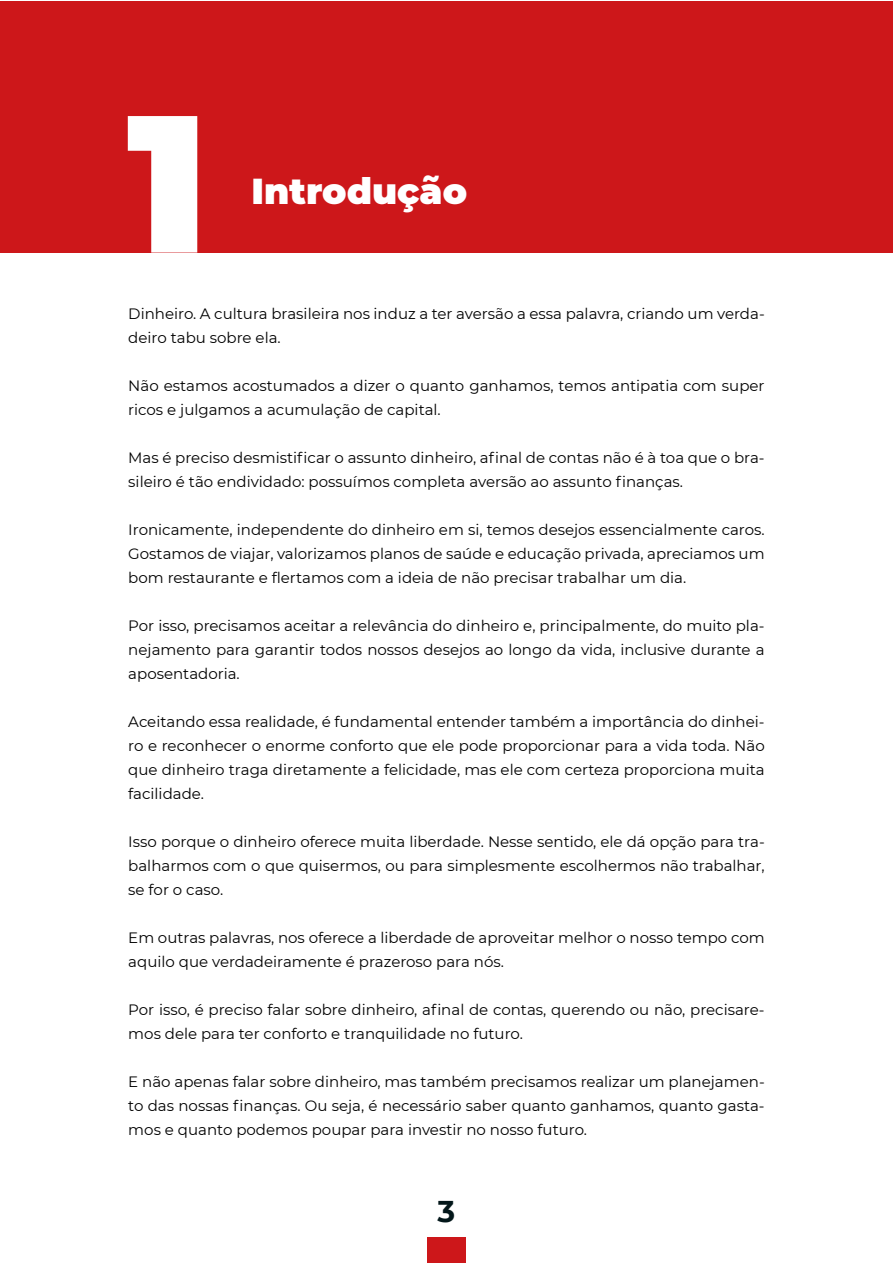
<style>
.page{position:relative;width:893px;height:1263px;background:#fff}
.page>*{position:absolute;margin:0;border:0;box-sizing:border-box;transform-origin:0 0}
.t1{font:900 195px "Montserrat";color:#fff}
.t2{font:900 36px "Montserrat";color:#fff}
.t3{font:700 30px "Montserrat";color:#03171a}
.t4{font:15px/24px "Montserrat";color:#000}
</style>
<div class="page">
<div style="left:427px;top:1237px;width:39px;height:26px;background:#cd171a"></div>
<div style="left:0;top:1px;width:893px;height:251px;background:#cd171a"></div>
<h1 class="t1" style="left:127px;top:37px;width:83px">1</h1>
<h2 class="t2" style="left:252px;top:164px;width:217px">Introdução</h2>
<p class="t4" style="left:128px;top:301px;width:638px">Dinheiro. A cultura brasileira nos induz a ter aversão a essa palavra, criando um verda&shy;deiro tabu sobre ela.</p>
<p class="t4" style="left:128px;top:373px;width:638px">Não estamos acostumados a dizer o quanto ganhamos, temos antipatia com super ricos e julgamos a acumulação de capital.</p>
<p class="t4" style="left:128px;top:445px;width:638px">Mas é preciso desmistificar o assunto dinheiro, afinal de contas não é à toa que o bra&shy;sileiro é tão endividado: possuímos completa aversão ao assunto finanças.</p>
<p class="t4" style="left:128px;top:517px;width:638px;text-align:justify">Ironicamente, independente do dinheiro em si, temos desejos essencialmente caros.<br>Gostamos de viajar, valorizamos planos de saúde e educação privada, apreciamos um bom restaurante e flertamos com a ideia de não precisar trabalhar um dia.</p>
<p class="t4" style="left:128px;top:613px;width:638px;text-align:justify">Por isso, precisamos aceitar a relevância do dinheiro e, principalmente, do muito pla&shy;nejamento para garantir todos nossos desejos ao longo da vida, inclusive durante a aposentadoria.</p>
<p class="t4" style="left:128px;top:709px;width:638px;text-align:justify">Aceitando essa realidade, é fundamental entender também a importância do dinhei&shy;ro e reconhecer o enorme conforto que ele pode proporcionar para a vida toda. Não que dinheiro traga diretamente a felicidade, mas ele com certeza proporciona muita facilidade.</p>
<p class="t4" style="left:128px;top:829px;width:638px;text-align:justify">Isso porque o dinheiro oferece muita liberdade. Nesse sentido, ele dá opção para tra&shy;balharmos com o que quisermos, ou para simplesmente escolhermos não trabalhar, se for o caso.</p>
<p class="t4" style="left:128px;top:925px;width:638px">Em outras palavras, nos oferece a liberdade de aproveitar melhor o nosso tempo com aquilo que verdadeiramente é prazeroso para nós.</p>
<p class="t4" style="left:128px;top:997px;width:638px">Por isso, é preciso falar sobre dinheiro, afinal de contas, querendo ou não, precisare&shy;mos dele para ter conforto e tranquilidade no futuro.</p>
<p class="t4" style="left:128px;top:1069px;width:638px;text-align:justify">E não apenas falar sobre dinheiro, mas também precisamos realizar um planejamen&shy;to das nossas finanças. Ou seja, é necessário saber quanto ganhamos, quanto gasta&shy;mos e quanto podemos poupar para investir no nosso futuro.</p>
<h3 class="t3" style="left:438px;top:1189px;width:19px">3</h3>
</div>
